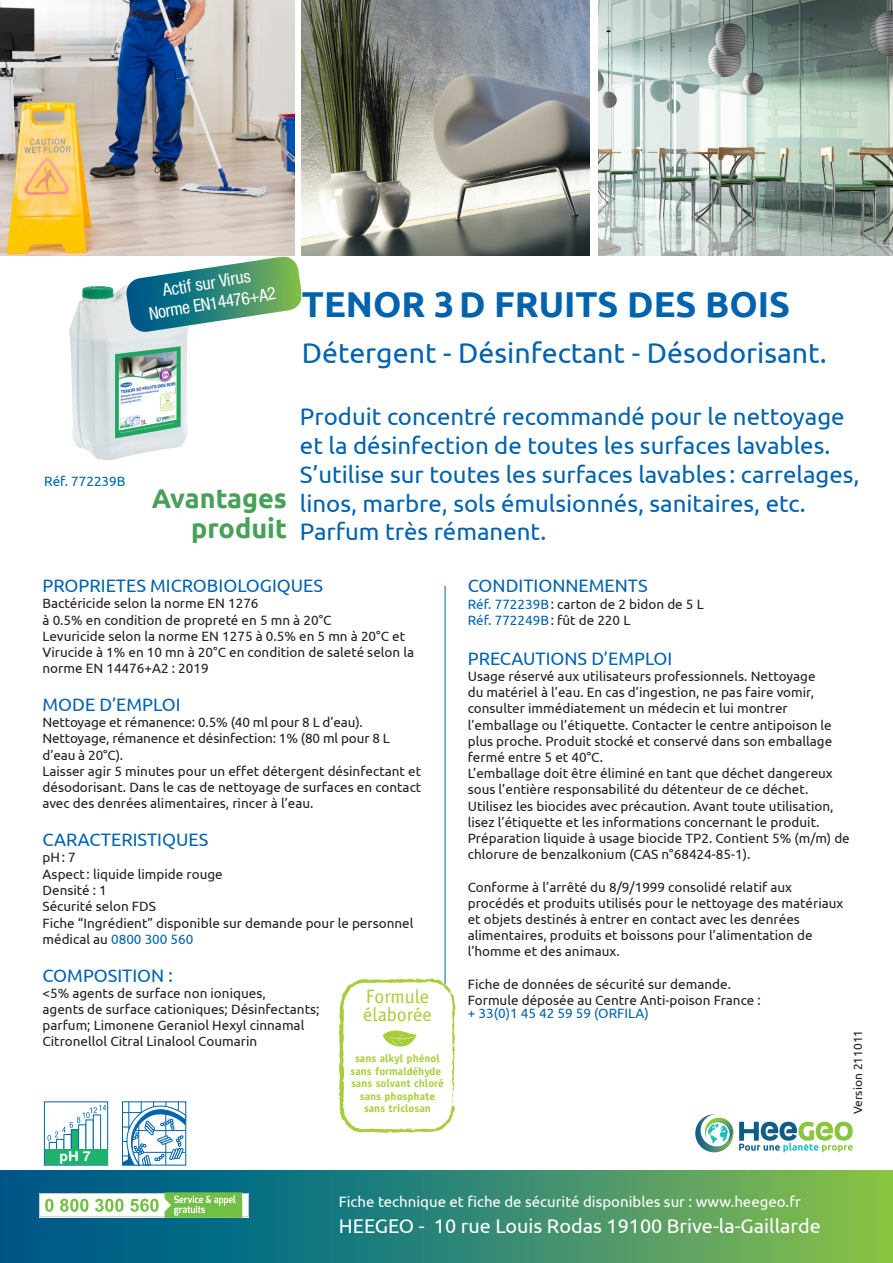
<style>
.page{position:relative;width:893px;height:1263px;background:#fff}
.page>*{position:absolute;margin:0;border:0;box-sizing:border-box;transform-origin:0 0}
.t1{font:700 36px "Ubuntu";color:#0163ae}
.t2{font:28.5px "Ubuntu";color:#0163ae}
.t3{font:700 27px/30px "Ubuntu";color:#48a059;text-align:right}
.t4{font:24px/28.8px "Ubuntu";color:#0163ae}
.t5{font:19.8px "Ubuntu";color:#fff}
.t6{font:19.35px/18px "Officina Sans";color:#a6ce39}
.Body_Text_2{font:18px "Ubuntu";color:#0163ae}
.t7{font:condensed 17.4px/20.9px "Helvetica Neue LT";color:#fff;text-align:center}
.t8{font:15px "Ubuntu";color:#fff}
.t9{font:700 13.8px "Helvetica Rounded";color:#fff}
.Body_Text_2-2{font:13.5px/16.2px "Ubuntu";color:#231f20}
.Body_Text_2-3{font:13.5px "Ubuntu";color:#0163ae}
.t10{font:12px "Ubuntu";color:#231f20}
.t11{font:700 11.1px/12.5px "Officina Sans";color:#a6ce39;text-align:center}
.s1{color:#0163ae}
.s2{color:#231f20}
</style>
<div class="page">
<img style="left:598px;top:0;width:295px;height:255px">
<hr style="left:445px;top:586px;width:1px;height:398px;background:#0163ae">
<img style="left:302px;top:0;width:288px;height:255px">
<img style="left:0;top:0;width:295px;height:255px">
<svg style="left:339px;top:978px;width:117px;height:155px"></svg>
<div style="left:44px;top:1101px;width:64px;height:64px;border:1px solid #0163ae"></div>
<div style="left:49px;top:1142px;width:8px;height:15px;background:#fff;border:1px solid #0166af"></div>
<div style="left:56px;top:1139px;width:8px;height:20px;background:#fff;border:1px solid #0166af"></div>
<div style="left:71px;top:1129px;width:8px;height:30px;background:#1eb26a;border:1px solid #0163ae"></div>
<div style="left:78px;top:1124px;width:8px;height:35px;background:#fff;border:1px solid #0166af"></div>
<svg style="left:86px;top:1120px;width:8px;height:39px"></svg>
<div style="left:93px;top:1115px;width:8px;height:44px;background:#fff;border:1px solid #0166af"></div>
<div style="left:45px;top:1149px;width:62px;height:16px;background:#1eb26a"></div>
<svg style="left:48px;top:1105px;width:58px;height:36px"></svg>
<svg style="left:122px;top:1101px;width:64px;height:64px"></svg>
<img style="left:69px;top:286px;width:119px;height:174px">
<div style="left:0;top:1170px;width:893px;height:93px;background:linear-gradient(to right,#005194,#82be50)"></div>
<svg style="left:39px;top:1192px;width:210px;height:26px"></svg>
<svg style="left:695px;top:1114px;width:158px;height:39px"></svg>
<svg style="left:125px;top:257px;width:176px;height:75px"></svg>
<p class="Body_Text_2-3" style="left:44px;top:473px;width:83px">Réf. 772239B</p>
<p class="t7" style="left:144px;top:282px;width:130px;rotate:-9deg">Actif sur Virus<br>Norme EN14476+A2</p>
<p class="t3" style="left:152px;top:483px;width:137px">Avantages produit</p>
<p class="t1" style="left:302px;top:282px;width:490px">TENOR 3D FRUITS DES BOIS</p>
<p class="t2" style="left:302px;top:335px;width:526px">Détergent - Désinfectant - Désodorisant.</p>
<p class="t4" style="left:300px;top:401px;width:561px">Produit concentré recommandé pour le nettoyage et la désinfection de toutes les surfaces lavables.<br>S’utilise sur toutes les surfaces lavables : carrelages, linos, marbre, sols émulsionnés, sanitaires, etc.<br>Parfum très rémanent.</p>
<p class="Body_Text_2" style="left:43px;top:575px;width:282px">PROPRIETES MICROBIOLOGIQUES</p>
<p class="Body_Text_2-2" style="left:43px;top:595px;width:373px">Bactéricide selon la norme EN 1276<br>à 0.5% en condition de propreté en 5 mn à 20°C<br>Levuricide selon la norme EN 1275 à 0.5% en 5 mn à 20°C et Virucide à 1% en 10 mn à 20°C en condition de saleté selon la norme EN 14476+A2 : 2019</p>
<p class="Body_Text_2" style="left:43px;top:694px;width:140px">MODE D’EMPLOI</p>
<p class="Body_Text_2-2" style="left:43px;top:714px;width:322px">Nettoyage et rémanence: 0.5% (40 ml pour 8 L d’eau).</p>
<p class="Body_Text_2-2" style="left:43px;top:730px;width:349px">Nettoyage, rémanence et désinfection: 1% (80 ml pour 8 L d’eau à 20°C).</p>
<p class="Body_Text_2-2" style="left:43px;top:762px;width:380px;text-align:justify">Laisser agir 5 minutes pour un effet détergent désinfectant et désodorisant. Dans le cas de nettoyage de surfaces en contact avec des denrées alimentaires, rincer à l’eau.</p>
<p class="Body_Text_2" style="left:43px;top:829px;width:167px">CARACTERISTIQUES</p>
<p class="Body_Text_2-2" style="left:43px;top:849px;width:35px">pH: 7</p>
<p class="Body_Text_2-2" style="left:43px;top:865px;width:182px">Aspect : liquide limpide rouge</p>
<p class="Body_Text_2-2" style="left:43px;top:881px;width:66px">Densité : 1</p>
<p class="Body_Text_2-2" style="left:43px;top:898px;width:372px">Sécurité selon FDS<br>Fiche “Ingrédient” disponible sur demande pour le personnel médical au <span class="s1">0800 300 560</span></p>
<p class="Body_Text_2" style="left:43px;top:964px;width:132px">COMPOSITION :</p>
<p class="Body_Text_2-2" style="left:43px;top:984px;width:225px">&lt;5% agents de surface non ioniques,</p>
<p class="Body_Text_2-2" style="left:43px;top:1001px;width:278px">agents de surface cationiques; Désinfectants;</p>
<p class="Body_Text_2-2" style="left:43px;top:1017px;width:263px">parfum; Limonene Geraniol Hexyl cinnamal</p>
<p class="Body_Text_2-2" style="left:43px;top:1033px;width:216px">Citronellol Citral Linalool Coumarin</p>
<h3 class="t6" style="left:363px;top:988px;width:70px">Formule élaborée</h3>
<p class="t9" style="left:60px;top:1148px;width:33px">pH 7</p>
<p class="t11" style="left:350px;top:1052px;width:95px">sans alkyl phénol sans formaldéhyde sans solvant chloré sans phosphate sans triclosan</p>
<p class="Body_Text_2" style="left:468px;top:575px;width:181px">CONDITIONNEMENTS</p>
<p class="Body_Text_2-2" style="left:468px;top:595px;width:237px"><span class="s1">Réf. 772239B</span>: carton de 2 bidon de 5 L</p>
<p class="Body_Text_2-3" style="left:468px;top:612px;width:164px">Réf. 772249B<span class="s2">: fût de 220 L</span></p>
<p class="Body_Text_2" style="left:468px;top:647px;width:206px">PRECAUTIONS D’EMPLOI</p>
<p class="Body_Text_2-2" style="left:468px;top:668px;width:366px">Usage réservé aux utilisateurs professionnels. Nettoyage du matériel à l’eau. En cas d’ingestion, ne pas faire vomir, consulter immédiatement un médecin et lui montrer l’emballage ou l’étiquette. Contacter le centre antipoison le plus proche. Produit stocké et conservé dans son emballage fermé entre 5 et 40°C.</p>
<p class="Body_Text_2-2" style="left:468px;top:765px;width:367px">L’emballage doit être éliminé en tant que déchet dangereux sous l’entière responsabilité du détenteur de ce déchet.</p>
<p class="Body_Text_2-2" style="left:468px;top:797px;width:367px">Utilisez les biocides avec précaution. Avant toute utilisation, lisez l’étiquette et les informations concernant le produit.</p>
<p class="Body_Text_2-2" style="left:468px;top:830px;width:384px">Préparation liquide à usage biocide TP2. Contient 5% (m/m) de chlorure de benzalkonium (CAS n°68424-85-1).</p>
<p class="Body_Text_2-2" style="left:468px;top:878px;width:377px">Conforme à l’arrêté du 8/9/1999 consolidé relatif aux procédés et produits utilisés pour le nettoyage des matériaux et objets destinés à entrer en contact avec les denrées alimentaires, produits et boissons pour l’alimentation de l’homme et des animaux.</p>
<p class="Body_Text_2-2" style="left:468px;top:975px;width:295px">Fiche de données de sécurité sur demande.<br>Formule déposée au Centre Anti-poison France :</p>
<p class="Body_Text_2-3" style="left:468px;top:1005px;width:182px">+ 33(0)1 45 42 59 59 (ORFILA)</p>
<p class="t10" style="left:850px;top:1114px;width:86px;rotate:-90deg">Version 211011</p>
<p class="t8" style="left:339px;top:1192px;width:464px">Fiche technique et fiche de sécurité disponibles sur : www.heegeo.fr</p>
<p class="t5" style="left:339px;top:1214px;width:483px">HEEGEO - 10 rue Louis Rodas 19100 Brive-la-Gaillarde</p>
</div>
